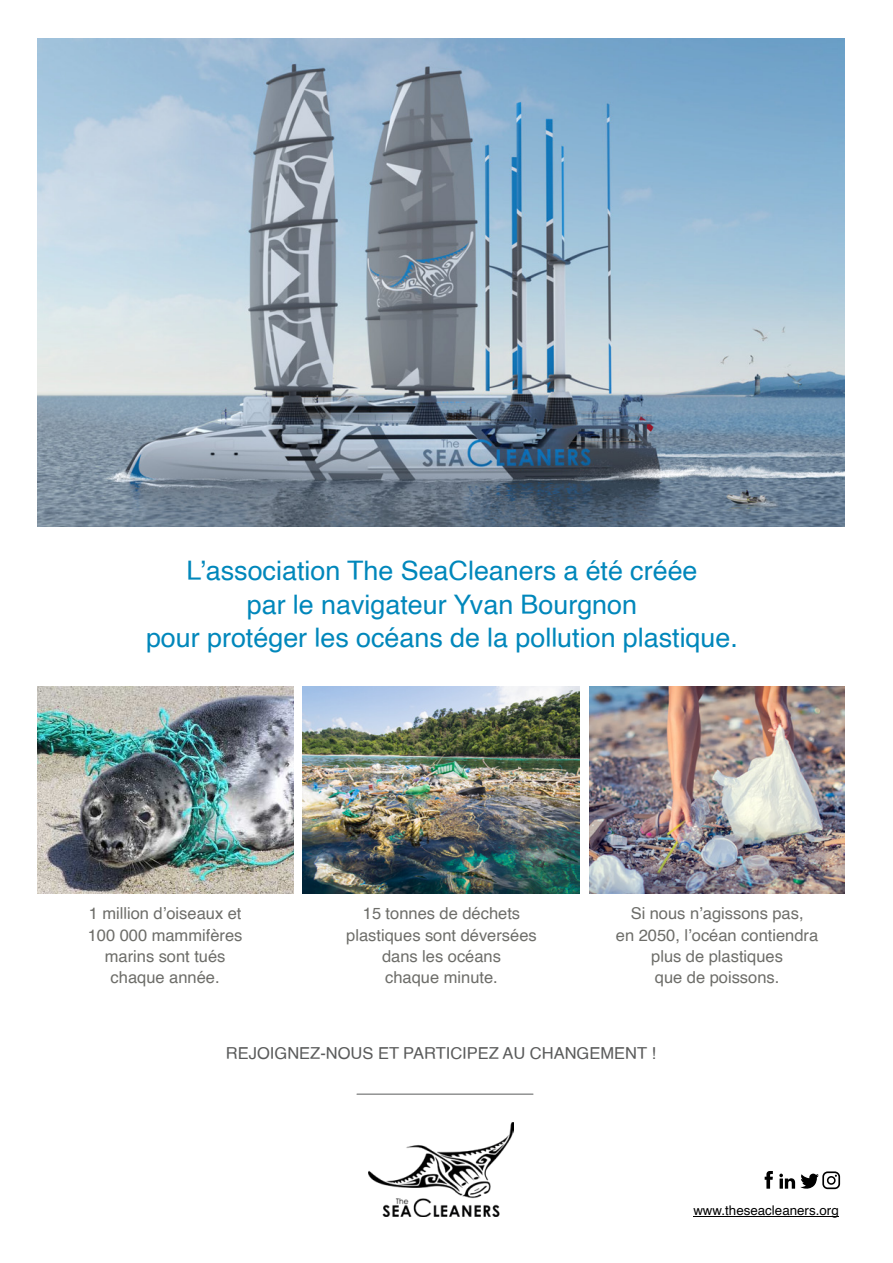
<style>
.page{position:relative;width:893px;height:1263px;background:#fff}
.page>*{position:absolute;margin:0;border:0;box-sizing:border-box;transform-origin:0 0}
.t1{font:26.85px/33.5px "Helvetica";color:#0087bb;text-align:center}
.t2{font:16.5px/21.5px "Helvetica";color:#6d6d69;text-align:center}
.t3{font:16.5px "Helvetica";color:#5a5b5b}
.t4{font:13.35px "Helvetica";color:#000}
</style>
<div class="page">
<img style="left:38px;top:39px;width:807px;height:487px">
<hr style="left:693px;top:1216px;width:146px;height:1px;background:#000">
<img style="left:368px;top:1122px;width:146px;height:94px">
<img style="left:38px;top:686px;width:255px;height:208px">
<img style="left:589px;top:686px;width:256px;height:208px">
<img style="left:303px;top:686px;width:276px;height:208px">
<hr style="left:357px;top:1094px;width:176px;height:1px;background:#5a5b5b">
<svg style="left:765px;top:1171px;width:8px;height:18px"></svg>
<svg style="left:779px;top:1171px;width:61px;height:18px"></svg>
<p class="t1" style="left:146px;top:555px;width:593px">L’association The SeaCleaners a été créée<br>par le navigateur Yvan Bourgnon<br>pour protéger les océans de la pollution plastique.</p>
<p class="t2" style="left:88px;top:903px;width:156px">1 million d’oiseaux et<br>100 000 mammifères marins sont tués chaque année.</p>
<p class="t2" style="left:616px;top:903px;width:204px">Si nous n’agissons pas,<br>en 2050, l’océan contiendra plus de plastiques<br>que de poissons.</p>
<p class="t2" style="left:346px;top:903px;width:192px">15 tonnes de déchets plastiques sont déversées dans les océans<br>chaque minute.</p>
<p class="t3" style="left:226px;top:1040px;width:431px">REJOIGNEZ-NOUS ET PARTICIPEZ AU CHANGEMENT !</p>
<p class="t4" style="left:693px;top:1200px;width:147px">www.theseacleaners.org</p>
</div>
